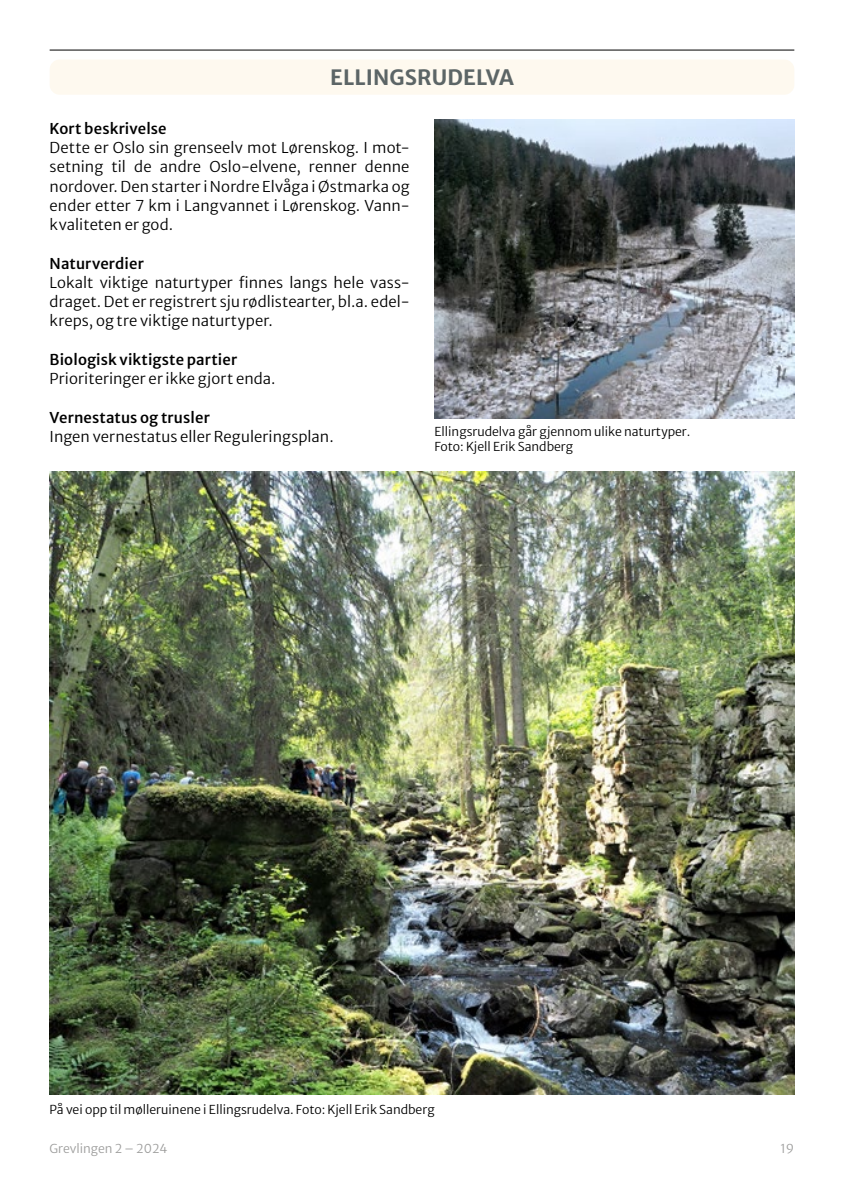
<style>
.page{position:relative;width:844px;height:1191px;background:#fff}
.page>*{position:absolute;margin:0;border:0;box-sizing:border-box;transform-origin:0 0}
.t1{font:700 21px "Merriweather Sans";letter-spacing:.005em;color:#5c6566}
.t2{font:300 14.88px/19.2px "Merriweather Sans";letter-spacing:.005em;color:#000;text-align:justify}
.t3{font:500 14.88px "Merriweather Sans";letter-spacing:.005em;color:#000}
.t4{font:300 12.25px/14.7px "Merriweather Sans";color:#000}
.t5{font:300 12.25px "Merriweather Sans";color:#9d9d9c}
</style>
<div class="page">
<hr style="left:50px;top:50px;width:744px;height:1px;background:#000">
<div style="left:50px;top:60px;width:744px;height:35px;background:#fef9ef;border-radius:10px"></div>
<img style="left:434px;top:119px;width:360px;height:299px">
<img style="left:50px;top:472px;width:744px;height:622px">
<h1 class="t1" style="left:330px;top:59px;width:185px">ELLINGSRUDELVA</h1>
<p class="t3" style="left:50px;top:119px;width:119px">Kort beskrivelse</p>
<p class="t2" style="left:50px;top:138px;width:361px">Dette er Oslo sin grenseelv mot Lørenskog. I mot&shy;setning til de andre Oslo-elvene, renner denne nordover. Den starter i Nordre Elvåga i Østmarka og ender etter 7 km i Langvannet i Lørenskog. Vann&shy;kvaliteten er god.</p>
<p class="t3" style="left:50px;top:254px;width:96px">Naturverdier</p>
<p class="t2" style="left:50px;top:271px;width:361px">Lokalt viktige naturtyper finnes langs hele vass&shy;draget. Det er registrert sju rødlistearter, bl.a. edel&shy;kreps, og tre viktige naturtyper.</p>
<p class="t3" style="left:50px;top:350px;width:189px">Biologisk viktigste partier</p>
<p class="t2" style="left:50px;top:369px;width:227px">Prioriteringer er ikke gjort enda.</p>
<p class="t3" style="left:50px;top:408px;width:162px">Vernestatus og trusler</p>
<p class="t2" style="left:50px;top:427px;width:285px">Ingen vernestatus eller Reguleringsplan.</p>
<p class="t4" style="left:434px;top:424px;width:257px">Ellingsrudelva går gjennom ulike naturtyper.<br>Foto: Kjell Erik Sandberg</p>
<p class="t4" style="left:50px;top:1102px;width:386px">På vei opp til mølleruinene i Ellingsrudelva. Foto: Kjell Erik Sandberg</p>
<p class="t5" style="left:50px;top:1143px;width:119px">Grevlingen 2 – 2024</p>
<p class="t5" style="left:780px;top:1141px;width:15px">19</p>
</div>
